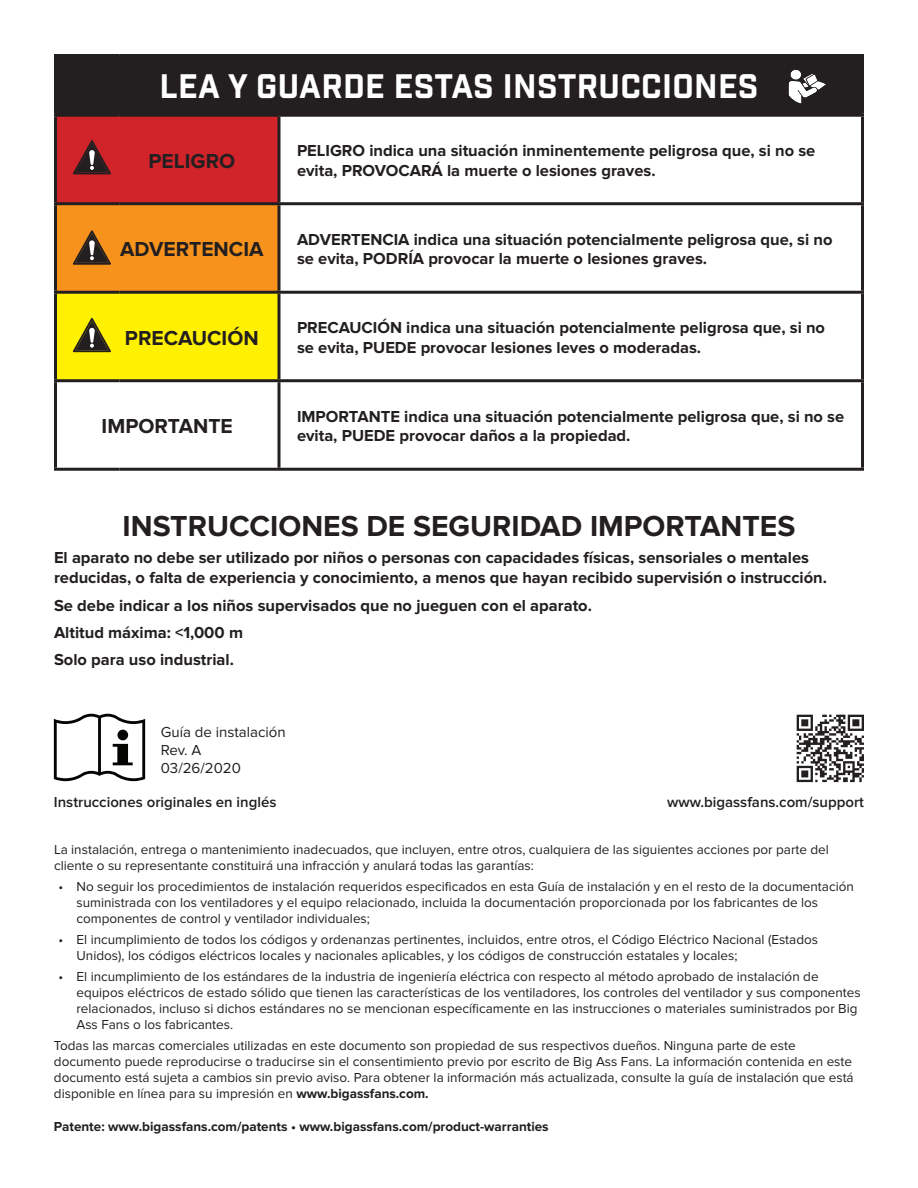
<style>
.page{position:relative;width:918px;height:1188px;background:#fff}
.page>*{position:absolute;margin:0;border:0;box-sizing:border-box;transform-origin:0 0}
.t1{font:33px "Industry Inc Base";letter-spacing:.01em;color:#fff}
.t2{font:700 30px "Proxima Nova";color:#231f20}
.t3{font:700 21px "Proxima Nova";color:#231f20}
.t4{font:700 16.5px/19.8px "Proxima Nova";color:#231f20}
.t5{font:600 15px "Proxima Nova";color:#231f20}
.t6{font:15px/18px "Proxima Nova";color:#231f20}
.t7{font:13.5px/16.2px "Proxima Nova";color:#231f20}
.t8{font:700 13.5px "Proxima Nova";color:#231f20}
.s1{font-weight:700}
</style>
<div class="page">
<div style="left:56px;top:56px;width:806px;height:59px;background:#231f20"></div>
<hr style="left:278px;top:117px;width:2px;height:85px;background:#231f20">
<hr style="left:861px;top:117px;width:3px;height:85px;background:#231f20">
<hr style="left:279px;top:202px;width:585px;height:3px;background:#231f20">
<hr style="left:278px;top:205px;width:2px;height:86px;background:#231f20">
<hr style="left:861px;top:205px;width:3px;height:86px;background:#231f20">
<hr style="left:279px;top:291px;width:585px;height:3px;background:#231f20">
<hr style="left:278px;top:294px;width:2px;height:85px;background:#231f20">
<hr style="left:861px;top:294px;width:3px;height:85px;background:#231f20">
<hr style="left:279px;top:379px;width:585px;height:3px;background:#231f20">
<hr style="left:278px;top:382px;width:2px;height:86px;background:#231f20">
<hr style="left:861px;top:382px;width:3px;height:86px;background:#231f20">
<hr style="left:279px;top:468px;width:585px;height:3px;background:#231f20">
<hr style="left:54px;top:54px;width:66px;height:3px;background:#231f20">
<hr style="left:54px;top:57px;width:3px;height:57px;background:#231f20">
<hr style="left:120px;top:54px;width:159px;height:3px;background:#231f20">
<hr style="left:279px;top:54px;width:585px;height:3px;background:#231f20">
<hr style="left:861px;top:57px;width:3px;height:57px;background:#231f20">
<hr style="left:279px;top:114px;width:585px;height:3px;background:#231f20">
<hr style="left:54px;top:114px;width:66px;height:3px;background:#231f20">
<hr style="left:54px;top:117px;width:3px;height:85px;background:#231f20">
<hr style="left:54px;top:202px;width:66px;height:3px;background:#231f20">
<hr style="left:54px;top:205px;width:3px;height:86px;background:#231f20">
<hr style="left:54px;top:291px;width:66px;height:3px;background:#231f20">
<hr style="left:54px;top:294px;width:3px;height:85px;background:#231f20">
<hr style="left:54px;top:379px;width:66px;height:3px;background:#231f20">
<hr style="left:54px;top:382px;width:3px;height:86px;background:#231f20">
<hr style="left:120px;top:379px;width:159px;height:3px;background:#231f20">
<hr style="left:54px;top:468px;width:66px;height:3px;background:#231f20">
<hr style="left:120px;top:468px;width:159px;height:3px;background:#231f20">
<svg style="left:56px;top:115px;width:223px;height:266px;background:#dd8419"></svg>
<svg style="left:797px;top:715px;width:67px;height:67px"></svg>
<svg style="left:788px;top:69px;width:38px;height:35px"></svg>
<svg style="left:54px;top:714px;width:91px;height:67px"></svg>
<h1 class="t1" style="left:160px;top:66px;width:600px">LEA Y GUARDE ESTAS INSTRUCCIONES</h1>
<h3 class="t3" style="left:148px;top:149px;width:88px">PELIGRO</h3>
<p class="t4" style="left:297px;top:141px;width:520px">PELIGRO indica una situación inminentemente peligrosa que, si no se evita, PROVOCARÁ la muerte o lesiones graves.</p>
<h3 class="t3" style="left:120px;top:237px;width:145px">ADVERTENCIA</h3>
<p class="t4" style="left:297px;top:230px;width:537px">ADVERTENCIA indica una situación potencialmente peligrosa que, si no se evita, PODRÍA provocar la muerte o lesiones graves.</p>
<h3 class="t3" style="left:125px;top:326px;width:135px">PRECAUCIÓN</h3>
<p class="t4" style="left:297px;top:318px;width:530px">PRECAUCIÓN indica una situación potencialmente peligrosa que, si no se evita, PUEDE provocar lesiones leves o moderadas.</p>
<h3 class="t3" style="left:102px;top:414px;width:133px">IMPORTANTE</h3>
<p class="t4" style="left:297px;top:407px;width:549px">IMPORTANTE indica una situación potencialmente peligrosa que, si no se evita, PUEDE provocar daños a la propiedad.</p>
<h2 class="t2" style="left:123px;top:509px;width:674px">INSTRUCCIONES DE SEGURIDAD IMPORTANTES</h2>
<p class="t4" style="left:54px;top:548px;width:775px">El aparato no debe ser utilizado por niños o personas con capacidades físicas, sensoriales o mentales reducidas, o falta de experiencia y conocimiento, a menos que hayan recibido supervisión o instrucción.</p>
<p class="t4" style="left:54px;top:592px;width:539px;line-height:27.3px">Se debe indicar a los niños supervisados que no jueguen con el aparato.<br>Altitud máxima: &lt;1,000 m<br>Solo para uso industrial.</p>
<p class="t6" style="left:161px;top:724px;width:126px">Guía de instalación<br>Rev. A<br>03/26/2020</p>
<p class="t5" style="left:54px;top:793px;width:224px">Instrucciones originales en inglés</p>
<p class="t5" style="left:667px;top:793px;width:198px">www.bigassfans.com/support</p>
<p class="t7" style="left:54px;top:841px;width:776px">La instalación, entrega o mantenimiento inadecuados, que incluyen, entre otros, cualquiera de las siguientes acciones por parte del cliente o su representante constituirá una infracción y anulará todas las garantías:</p>
<p class="t7" style="left:76px;top:878px;width:779px;text-indent:-18px">• No seguir los procedimientos de instalación requeridos especificados en esta Guía de instalación y en el resto de la documentación suministrada con los ventiladores y el equipo relacionado, incluida la documentación proporcionada por los fabricantes de los componentes de control y ventilador individuales;</p>
<p class="t7" style="left:76px;top:931px;width:743px;text-indent:-18px">• El incumplimiento de todos los códigos y ordenanzas pertinentes, incluidos, entre otros, el Código Eléctrico Nacional (Estados<br>Unidos), los códigos eléctricos locales y nacionales aplicables, y los códigos de construcción estatales y locales;</p>
<p class="t7" style="left:76px;top:968px;width:786px;text-indent:-18px">• El incumplimiento de los estándares de la industria de ingeniería eléctrica con respecto al método aprobado de instalación de equipos eléctricos de estado sólido que tienen las características de los ventiladores, los controles del ventilador y sus componentes relacionados, incluso si dichos estándares no se mencionan específicamente en las instrucciones o materiales suministrados por Big Ass Fans o los fabricantes.</p>
<p class="t7" style="left:54px;top:1037px;width:801px">Todas las marcas comerciales utilizadas en este documento son propiedad de sus respectivos dueños. Ninguna parte de este documento puede reproducirse o traducirse sin el consentimiento previo por escrito de Big Ass Fans. La información contenida en este documento está sujeta a cambios sin previo aviso. Para obtener la información más actualizada, consulte la guía de instalación que está disponible en línea para su impresión en <span class="s1">www.bigassfans.com.</span></p>
<p class="t8" style="left:54px;top:1119px;width:496px">Patente: www.bigassfans.com/patents • www.bigassfans.com/product-warranties</p>
</div>
